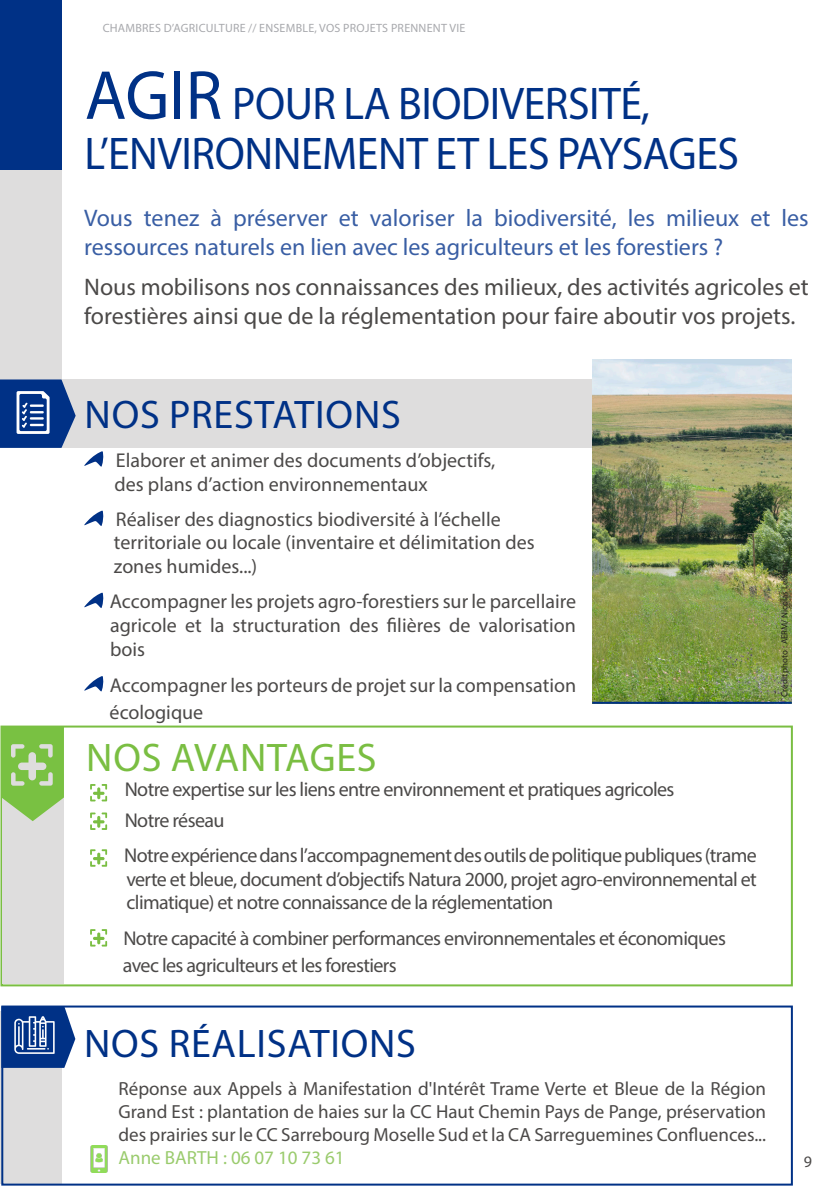
<style>
.page{position:relative;width:840px;height:1191px;background:#fff}
.page>*{position:absolute;margin:0;border:0;box-sizing:border-box;transform-origin:0 0}
.t1{font:46px/50px "Myriad Pro";letter-spacing:-.01em;color:#003186;scale:.95 1}
.t2{font:40px "Myriad Pro";letter-spacing:.02em;color:#003186}
.t3{font:40px "Myriad Pro";letter-spacing:.02em;color:#7abe42}
.t4{font:24px/28.8px "Myriad Pro";color:#4b4948}
.t5{font:24px/28.8px "Myriad Pro";color:#395ea4}
.t6{font:20px/24px "Myriad Pro";letter-spacing:-.03em;color:#4b4948;text-align:justify}
.t7{font:20px/24px "Myriad Pro";color:#4b4948}
.t8{font:19px/22.8px "Myriad Pro";color:#4b4948;text-align:justify}
.t9{font:16px "Myriad Pro";color:#4b4948}
.t10{font:12px "Myriad Pro";letter-spacing:.02em;color:#a8a9ad}
.t11{font:8.8px "Myriad Pro";color:#231f20}
.s1{font-size:70px}
.s2{color:#9acb6d}
</style>
<div class="page">
<div style="left:0;top:0;width:61px;height:170px;background:#003186"></div>
<div style="left:0;top:725px;width:792px;height:261px;border:2px solid #7abe42"></div>
<div style="left:0;top:170px;width:61px;height:210px;background:#dedddd"></div>
<div style="left:0;top:379px;width:774px;height:69px;background:#dedddd"></div>
<svg style="left:90px;top:784px;width:17px;height:17px"></svg>
<svg style="left:90px;top:812px;width:17px;height:18px"></svg>
<svg style="left:90px;top:849px;width:17px;height:17px"></svg>
<svg style="left:84px;top:451px;width:19px;height:16px"></svg>
<svg style="left:84px;top:510px;width:19px;height:16px"></svg>
<svg style="left:84px;top:592px;width:19px;height:16px"></svg>
<svg style="left:84px;top:676px;width:19px;height:15px"></svg>
<img style="left:592px;top:359px;width:199px;height:343px">
<hr style="left:592px;top:702px;width:199px;height:2px;background:#003186">
<svg style="left:90px;top:929px;width:17px;height:17px"></svg>
<div style="left:2px;top:774px;width:61px;height:209px;background:#dedddd"></div>
<svg style="left:1px;top:726px;width:63px;height:95px"></svg>
<div style="left:0;top:1011px;width:61px;height:172px;background:#dedddd"></div>
<img style="left:90px;top:1145px;width:18px;height:28px">
<svg style="left:0;top:379px;width:76px;height:69px"></svg>
<svg style="left:4px;top:1008px;width:71px;height:59px"></svg>
<div style="left:1px;top:1005px;width:791px;height:180px;border:2px solid #003186"></div>
<p class="t10" style="left:103px;top:21px;width:364px">CHAMBRES D’AGRICULTURE // ENSEMBLE, VOS PROJETS PRENNENT VIE</p>
<p class="t1" style="left:85px;top:78px;width:690px"><span class="s1">AGIR</span> POUR LA BIODIVERSITÉ,<br>L’ENVIRONNEMENT ET LES PAYSAGES</p>
<p class="t5" style="left:84px;top:204px;width:725px">Vous tenez à préserver et valoriser la biodiversité, les milieux et les ressources naturels en lien avec les agriculteurs et les forestiers ?</p>
<p class="t4" style="left:84px;top:272px;width:725px">Nous mobilisons nos connaissances des milieux, des activités agricoles et forestières ainsi que de la réglementation pour faire aboutir vos projets.</p>
<p class="t2" style="left:84px;top:390px;width:318px">NOS PRESTATIONS</p>
<p class="t7" style="left:114px;top:448px;width:382px">Elaborer et animer des documents d’objectifs, des plans d’action environnementaux</p>
<p class="t7" style="left:116px;top:507px;width:386px">Réaliser des diagnostics biodiversité à l’échelle</p>
<p class="t7" style="left:114px;top:530px;width:422px">territoriale ou locale (inventaire et délimitation des</p>
<p class="t7" style="left:114px;top:554px;width:145px">zones humides...)</p>
<p class="t6" style="left:110px;top:589px;width:467px">Accompagner les projets agro-forestiers sur le parcellaire agricole et la structuration des filières de valorisation bois</p>
<p class="t7" style="left:110px;top:672px;width:467px">Accompagner les porteurs de projet sur la compensation</p>
<p class="t7" style="left:110px;top:700px;width:95px">écologique</p>
<p class="t3" style="left:86px;top:733px;width:292px">NOS AVANTAGES</p>
<p class="t6" style="left:125px;top:776px;width:551px">Notre expertise sur les liens entre environnement et pratiques agricoles</p>
<p class="t6" style="left:125px;top:808px;width:101px">Notre réseau</p>
<p class="t6" style="left:124px;top:843px;width:633px">Notre expérience dans l’accompagnement des outils de politique publiques (trame</p>
<p class="t6" style="left:126px;top:866px;width:631px">verte et bleue, document d’objectifs Natura 2000, projet agro-environnemental et</p>
<p class="t6" style="left:126px;top:890px;width:428px">climatique) et notre connaissance de la réglementation</p>
<p class="t6" style="left:123px;top:925px;width:603px">Notre capacité à combiner performances environnementales et économiques</p>
<p class="t6" style="left:123px;top:953px;width:275px">avec les agriculteurs et les forestiers</p>
<p class="t11" style="left:778px;top:697px;width:138px;rotate:-90deg">Crédit photo : AERM/ Nicolas Leblanc</p>
<p class="t2" style="left:84px;top:1019px;width:333px">NOS RÉALISATIONS</p>
<p class="t8" style="left:118px;top:1077px;width:648px">Réponse aux Appels à Manifestation d'Intérêt Trame Verte et Bleue de la Région Grand Est : plantation de haies sur la CC Haut Chemin Pays de Pange, préservation des prairies sur le CC Sarrebourg Moselle Sud et la CA Sarreguemines Confluences...<br><span class="s2">Anne BARTH : 06 07 10 73 61</span></p>
<p class="t9" style="left:803px;top:1152px;width:10px">9</p>
</div>
